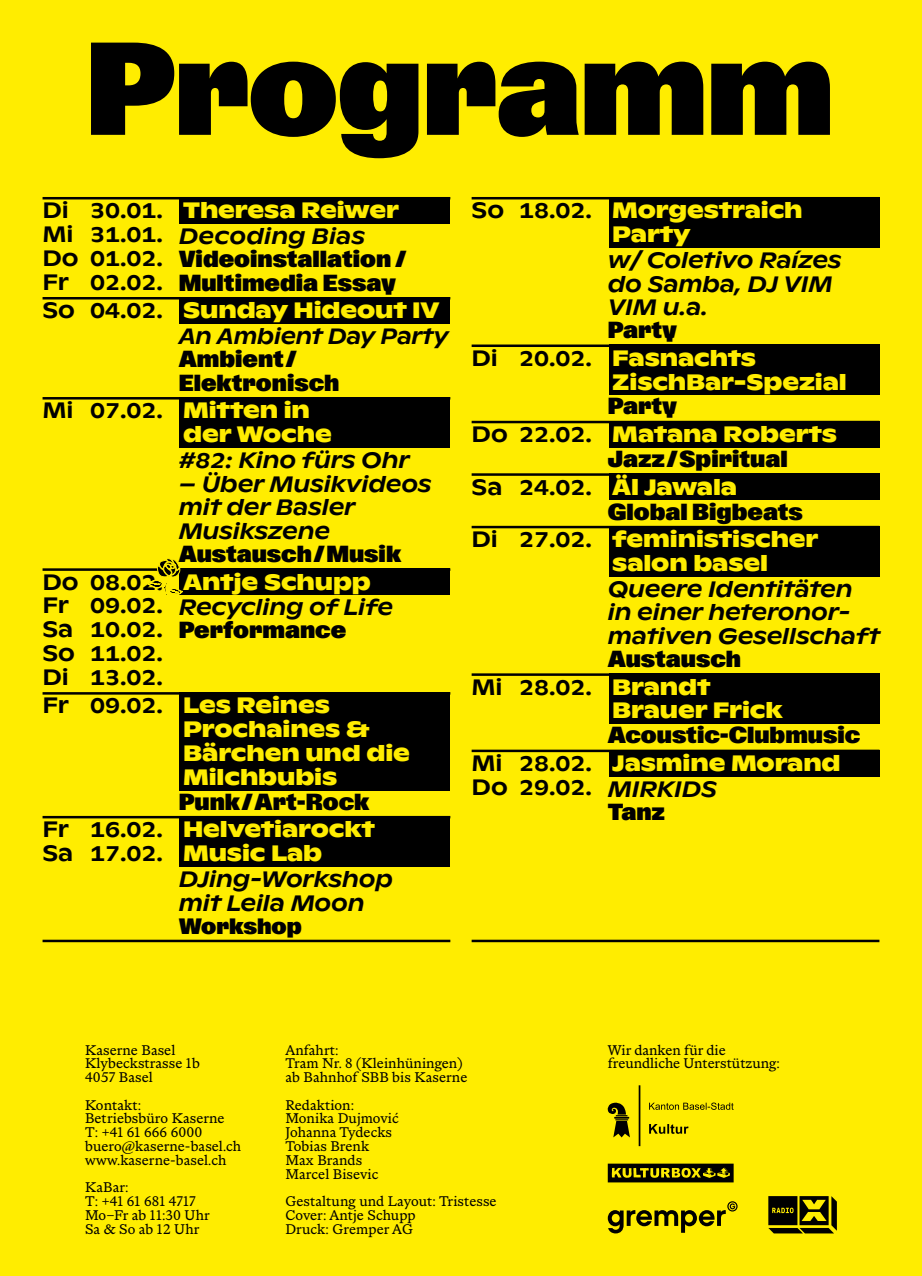
<style>
.page{position:relative;width:922px;height:1276px;background:#fff}
.page>*{position:absolute;margin:0;border:0;box-sizing:border-box;transform-origin:0 0}
.t1{font:131.75px "ABC Gravity";letter-spacing:-.01em;color:#000}
.t2{font:23.25px/23.8px "ABC Gravity";color:#000}
.t3{font:700 22.25px/23.8px "ABC Ginto Nord";letter-spacing:-.005em;color:#ffed00}
.t4{font:italic 500 22.25px/23.8px "ABC Ginto Nord";letter-spacing:-.005em;color:#000}
.t5{font:500 22.25px/23.8px "ABC Ginto Nord";letter-spacing:-.005em;color:#000}
.t6{font:22.25px "ABC Gravity";color:#000}
.t7{font:15px/13.8px "ABC Marist";letter-spacing:.005em;color:#000}
</style>
<div class="page">
<div style="left:0;top:0;width:921px;height:1276px;background:#ffed00"></div>
<svg style="left:607px;top:1085px;width:126px;height:61px"></svg>
<svg style="left:607px;top:1163px;width:126px;height:19px"></svg>
<svg style="left:768px;top:1196px;width:68px;height:37px"></svg>
<svg style="left:607px;top:1201px;width:130px;height:32px"></svg>
<hr style="left:471px;top:197px;width:408px;height:2px;background:#000">
<hr style="left:471px;top:344px;width:408px;height:3px;background:#000">
<hr style="left:471px;top:421px;width:408px;height:2px;background:#000">
<hr style="left:471px;top:473px;width:408px;height:3px;background:#000">
<hr style="left:471px;top:526px;width:408px;height:2px;background:#000">
<hr style="left:471px;top:673px;width:408px;height:3px;background:#000">
<hr style="left:471px;top:749px;width:408px;height:3px;background:#000">
<hr style="left:471px;top:939px;width:408px;height:3px;background:#000">
<hr style="left:43px;top:197px;width:407px;height:2px;background:#000">
<hr style="left:43px;top:297px;width:407px;height:2px;background:#000">
<hr style="left:43px;top:397px;width:407px;height:2px;background:#000">
<hr style="left:43px;top:568px;width:407px;height:3px;background:#000">
<hr style="left:43px;top:692px;width:407px;height:2px;background:#000">
<hr style="left:43px;top:816px;width:407px;height:2px;background:#000">
<hr style="left:43px;top:939px;width:407px;height:3px;background:#000">
<div style="left:608px;top:197px;width:271px;height:51px;background:#000"></div>
<div style="left:608px;top:345px;width:271px;height:50px;background:#000"></div>
<div style="left:608px;top:421px;width:271px;height:27px;background:#000"></div>
<div style="left:608px;top:473px;width:271px;height:27px;background:#000"></div>
<div style="left:608px;top:526px;width:271px;height:50px;background:#000"></div>
<div style="left:608px;top:673px;width:271px;height:51px;background:#000"></div>
<div style="left:608px;top:750px;width:271px;height:26px;background:#000"></div>
<div style="left:179px;top:197px;width:271px;height:27px;background:#000"></div>
<div style="left:179px;top:297px;width:271px;height:27px;background:#000"></div>
<div style="left:179px;top:397px;width:271px;height:50px;background:#000"></div>
<div style="left:179px;top:568px;width:271px;height:27px;background:#000"></div>
<div style="left:179px;top:692px;width:271px;height:50px;background:#000"></div>
<div style="left:179px;top:740px;width:271px;height:50px;background:#000"></div>
<div style="left:179px;top:816px;width:271px;height:50px;background:#000"></div>
<svg style="left:147px;top:558px;width:35px;height:37px"></svg>
<h1 class="t1" style="left:86px;top:14px;width:750px">Programm</h1>
<h3 class="t5" style="left:43px;top:198px;width:122px;text-align:justify">Di 30.01.<br>Mi 31.01.<br>Do 01.02.<br>Fr 02.02.</h3>
<h3 class="t5" style="left:43px;top:298px;width:122px">So 04.02.</h3>
<h3 class="t5" style="left:43px;top:398px;width:122px">Mi 07.02.</h3>
<h3 class="t5" style="left:43px;top:570px;width:122px;text-align:justify">Do 08.02.<br>Fr 09.02.<br>Sa 10.02.<br>So 11.02.<br>Di 13.02.</h3>
<h3 class="t5" style="left:43px;top:693px;width:122px">Fr 09.02.</h3>
<h3 class="t5" style="left:43px;top:817px;width:122px">Fr 16.02.<br>Sa 17.02.</h3>
<h3 class="t3" style="left:183px;top:198px;width:217px">Theresa Reiwer</h3>
<h3 class="t4" style="left:179px;top:224px;width:188px">Decoding Bias</h3>
<h2 class="t2" style="left:179px;top:248px;width:229px">Videoinstallation /<br>Multimedia Essay</h2>
<h3 class="t3" style="left:183px;top:298px;width:258px">Sunday Hideout IV</h3>
<h3 class="t4" style="left:179px;top:324px;width:271px">An Ambient Day Party</h3>
<h2 class="t2" style="left:179px;top:348px;width:162px">Ambient /<br>Elektronisch</h2>
<h3 class="t3" style="left:183px;top:398px;width:150px">Mitten in der Woche</h3>
<h3 class="t4" style="left:179px;top:448px;width:232px">#82: Kino fürs Ohr</h3>
<h3 class="t4" style="left:179px;top:472px;width:254px">– Über Musikvideos mit der Basler<br>Musikszene</h3>
<h2 class="t2" style="left:179px;top:543px;width:224px">Austausch / Musik</h2>
<h3 class="t3" style="left:183px;top:569px;width:189px">Antje Schupp</h3>
<h3 class="t4" style="left:179px;top:595px;width:216px">Recycling of Life</h3>
<h2 class="t2" style="left:179px;top:619px;width:169px">Performance</h2>
<h3 class="t3" style="left:183px;top:693px;width:228px">Les Reines<br>Prochaines &amp;<br>Bärchen und die<br>Milchbubis</h3>
<h2 class="t2" style="left:179px;top:791px;width:192px">Punk / Art-Rock</h2>
<h3 class="t3" style="left:183px;top:817px;width:193px">Helvetiarockt<br>Music Lab</h3>
<h3 class="t4" style="left:179px;top:867px;width:216px">DJing-Workshop mit Leila Moon</h3>
<h3 class="t6" style="left:179px;top:913px;width:125px">Workshop</h3>
<h3 class="t5" style="left:471px;top:198px;width:122px">So 18.02.</h3>
<h3 class="t5" style="left:471px;top:346px;width:122px">Di 20.02.</h3>
<h3 class="t5" style="left:471px;top:422px;width:122px">Do 22.02.</h3>
<h3 class="t5" style="left:471px;top:475px;width:122px">Sa 24.02.</h3>
<h3 class="t5" style="left:471px;top:527px;width:122px">Di 27.02.</h3>
<h3 class="t5" style="left:471px;top:675px;width:122px">Mi 28.02.</h3>
<h3 class="t5" style="left:471px;top:751px;width:122px">Mi 28.02.<br>Do 29.02.</h3>
<h3 class="t3" style="left:612px;top:198px;width:192px">Morgestraich<br>Party</h3>
<h3 class="t4" style="left:607px;top:248px;width:235px">w/ Coletivo Raízes do Samba, DJ VIM<br>VIM u.a.</h3>
<h2 class="t2" style="left:607px;top:319px;width:71px">Party</h2>
<h3 class="t3" style="left:612px;top:346px;width:236px">Fasnachts<br>ZischBar-Spezial</h3>
<h2 class="t2" style="left:607px;top:395px;width:71px">Party</h2>
<h3 class="t3" style="left:612px;top:422px;width:226px">Matana Roberts</h3>
<h2 class="t2" style="left:607px;top:448px;width:181px">Jazz / Spiritual</h2>
<h3 class="t3" style="left:612px;top:474px;width:126px">Äl Jawala</h3>
<h2 class="t2" style="left:607px;top:501px;width:197px">Global Bigbeats</h2>
<h3 class="t3" style="left:612px;top:527px;width:208px">feministischer salon basel</h3>
<h3 class="t4" style="left:607px;top:577px;width:274px">Queere Identitäten in einer heteronor&shy;mativen Gesellschaft</h3>
<h2 class="t2" style="left:607px;top:648px;width:135px">Austausch</h2>
<h3 class="t3" style="left:612px;top:674px;width:172px">Brandt<br>Brauer Frick</h3>
<h2 class="t2" style="left:607px;top:724px;width:254px">Acoustic-Clubmusic</h2>
<h3 class="t3" style="left:612px;top:751px;width:230px">Jasmine Morand</h3>
<h3 class="t4" style="left:607px;top:777px;width:111px">MIRKIDS</h3>
<h2 class="t2" style="left:607px;top:801px;width:59px">Tanz</h2>
<p class="t7" style="left:85px;top:1043px;width:116px">Kaserne Basel<br>Klybeckstrasse 1b<br>4057 Basel</p>
<p class="t7" style="left:85px;top:1098px;width:158px">Kontakt:<br>Betriebsbüro Kaserne<br>T: +41 61 666 6000 buero@kaserne-basel.ch www.kaserne-basel.ch</p>
<p class="t7" style="left:85px;top:1180px;width:126px">KaBar:<br>T: +41 61 681 4717<br>Mo–Fr ab 11:30 Uhr<br>Sa &amp; So ab 12 Uhr</p>
<p class="t7" style="left:285px;top:1043px;width:183px">Anfahrt:<br>Tram Nr. 8 (Kleinhüningen) ab Bahnhof SBB bis Kaserne</p>
<p class="t7" style="left:285px;top:1098px;width:115px">Redaktion:<br>Monika Dujmović<br>Johanna Tydecks<br>Tobias Brenk<br>Max Brands<br>Marcel Bisevic</p>
<p class="t7" style="left:285px;top:1194px;width:213px">Gestaltung und Layout: Tristesse<br>Cover: Antje Schupp<br>Druck: Gremper AG</p>
<p class="t7" style="left:607px;top:1043px;width:174px">Wir danken für die freundliche Unterstützung:</p>
</div>
